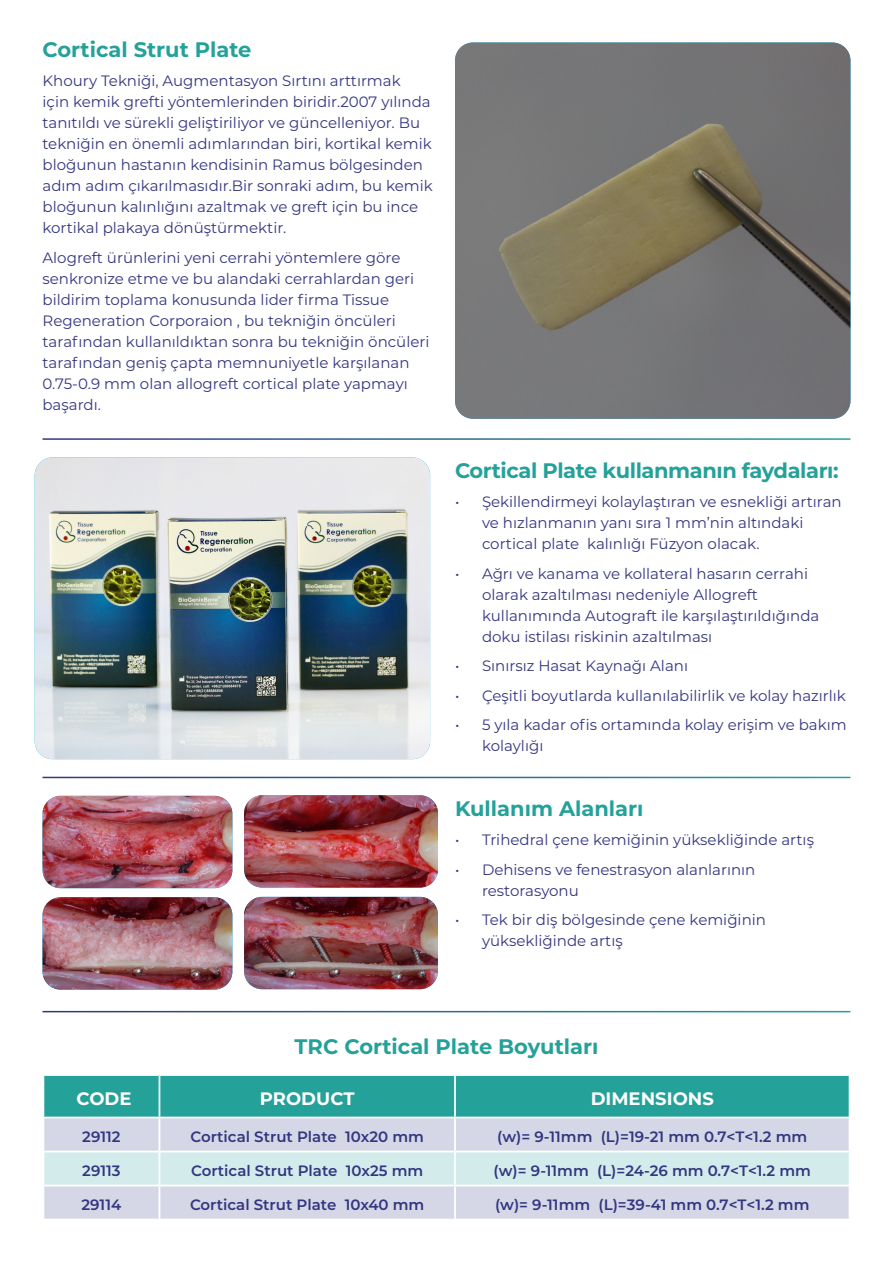
<style>
.page{position:relative;width:893px;height:1263px;background:#fff}
.page>*{position:absolute;margin:0;border:0;box-sizing:border-box;transform-origin:0 0}
.t1{font:700 21px "Montserrat";color:#24a199}
.t2{font:700 21px "Montserrat";letter-spacing:-.02em;color:#24a199}
.t3{font:700 18px "Montserrat";color:#fff}
.t4{font:15px/21px "Montserrat";color:#333680}
.t5{font:600 15px "Montserrat";color:#333680}
</style>
<div class="page">
<div style="left:44px;top:1076px;width:805px;height:40px;background:#24a199"></div>
<div style="left:44px;top:1118px;width:805px;height:101px;background:#d6d7e6"></div>
<div style="left:44px;top:1152px;width:805px;height:33px;background:#d3eceb"></div>
<hr style="left:159px;top:1076px;width:1px;height:40px;background:#fff">
<hr style="left:454px;top:1076px;width:2px;height:40px;background:#fff">
<hr style="left:159px;top:1118px;width:1px;height:33px;background:#fff">
<hr style="left:454px;top:1118px;width:2px;height:33px;background:#fff">
<hr style="left:43px;top:1151px;width:116px;height:1px;background:#fff">
<hr style="left:159px;top:1151px;width:296px;height:1px;background:#fff">
<hr style="left:159px;top:1152px;width:1px;height:33px;background:#fff">
<hr style="left:455px;top:1151px;width:395px;height:1px;background:#fff">
<hr style="left:454px;top:1152px;width:2px;height:33px;background:#fff">
<hr style="left:43px;top:1185px;width:116px;height:1px;background:#fff">
<hr style="left:159px;top:1185px;width:296px;height:1px;background:#fff">
<hr style="left:159px;top:1186px;width:1px;height:33px;background:#fff">
<hr style="left:455px;top:1185px;width:395px;height:1px;background:#fff">
<hr style="left:454px;top:1186px;width:2px;height:33px;background:#fff">
<img style="left:43px;top:897px;width:189px;height:92px">
<img style="left:43px;top:796px;width:189px;height:92px">
<img style="left:244px;top:795px;width:194px;height:92px">
<img style="left:244px;top:897px;width:194px;height:92px">
<img style="left:455px;top:43px;width:395px;height:376px">
<img style="left:35px;top:457px;width:395px;height:302px">
<p class="t1" style="left:43px;top:34px;width:210px">Cortical Strut Plate</p>
<p class="t4" style="left:43px;top:70px;width:392px">Khoury Tekniği, Augmentasyon Sırtını arttırmak<br>için kemik grefti yöntemlerinden biridir.2007 yılında tanıtıldı ve sürekli geliştiriliyor ve güncelleniyor. Bu tekniğin en önemli adımlarından biri, kortikal kemik bloğunun hastanın kendisinin Ramus bölgesinden adım adım çıkarılmasıdır.Bir sonraki adım, bu kemik bloğunun kalınlığını azaltmak ve greft için bu ince kortikal plakaya dönüştürmektir.</p>
<p class="t4" style="left:43px;top:246px;width:388px">Alogreft ürünlerini yeni cerrahi yöntemlere göre senkronize etme ve bu alandaki cerrahlardan geri bildirim toplama konusunda lider firma Tissue Regeneration Corporaion , bu tekniğin öncüleri tarafından kullanıldıktan sonra bu tekniğin öncüleri tarafından geniş çapta memnuniyetle karşılanan 0.75-0.9 mm olan allogreft cortical plate yapmayı başardı.</p>
<p class="t2" style="left:455px;top:455px;width:385px">Cortical Plate kullanmanın faydaları:</p>
<p class="t4" style="left:482px;top:491px;width:361px;text-indent:-27px">• Şekillendirmeyi kolaylaştıran ve esnekliği artıran ve hızlanmanın yanı sıra 1 mm’nin altındaki cortical plate kalınlığı Füzyon olacak.</p>
<p class="t4" style="left:482px;top:562px;width:339px;text-indent:-27px">• Ağrı ve kanama ve kollateral hasarın cerrahi olarak azaltılması nedeniyle Allogreft kullanımında Autograft ile karşılaştırıldığında doku istilası riskinin azaltılması</p>
<p class="t4" style="left:455px;top:655px;width:235px">• Sınırsız Hasat Kaynağı Alanı</p>
<p class="t4" style="left:455px;top:684px;width:392px">• Çeşitli boyutlarda kullanılabilirlik ve kolay hazırlık</p>
<p class="t4" style="left:482px;top:714px;width:366px;text-indent:-27px">• 5 yıla kadar ofis ortamında kolay erişim ve bakım kolaylığı</p>
<p class="t1" style="left:455px;top:793px;width:190px">Kullanım Alanları</p>
<p class="t4" style="left:455px;top:829px;width:360px">• Trihedral çene kemiğinin yüksekliğinde artış</p>
<p class="t4" style="left:482px;top:858px;width:275px;text-indent:-27px">• Dehisens ve fenestrasyon alanlarının restorasyonu</p>
<p class="t4" style="left:482px;top:909px;width:286px;text-indent:-27px">• Tek bir diş bölgesinde çene kemiğinin yüksekliğinde artış</p>
<p class="t1" style="left:295px;top:1031px;width:305px">TRC Cortical Plate Boyutları</p>
<p class="t3" style="left:76px;top:1085px;width:57px">CODE</p>
<p class="t3" style="left:260px;top:1085px;width:96px">PRODUCT</p>
<p class="t3" style="left:591px;top:1085px;width:125px">DIMENSIONS</p>
<p class="t5" style="left:82px;top:1126px;width:40px">29112</p>
<p class="t5" style="left:190px;top:1126px;width:235px">Cortical Strut Plate 10x20 mm</p>
<p class="t5" style="left:497px;top:1126px;width:311px">(w)= 9-11mm (L)=19-21 mm 0.7&lt;T&lt;1.2 mm</p>
<p class="t5" style="left:82px;top:1160px;width:40px">29113</p>
<p class="t5" style="left:191px;top:1160px;width:234px">Cortical Strut Plate 10x25 mm</p>
<p class="t5" style="left:494px;top:1160px;width:319px">(w)= 9-11mm (L)=24-26 mm 0.7&lt;T&lt;1.2 mm</p>
<p class="t5" style="left:82px;top:1194px;width:41px">29114</p>
<p class="t5" style="left:190px;top:1194px;width:236px">Cortical Strut Plate 10x40 mm</p>
<p class="t5" style="left:495px;top:1194px;width:316px">(w)= 9-11mm (L)=39-41 mm 0.7&lt;T&lt;1.2 mm</p>
</div>
